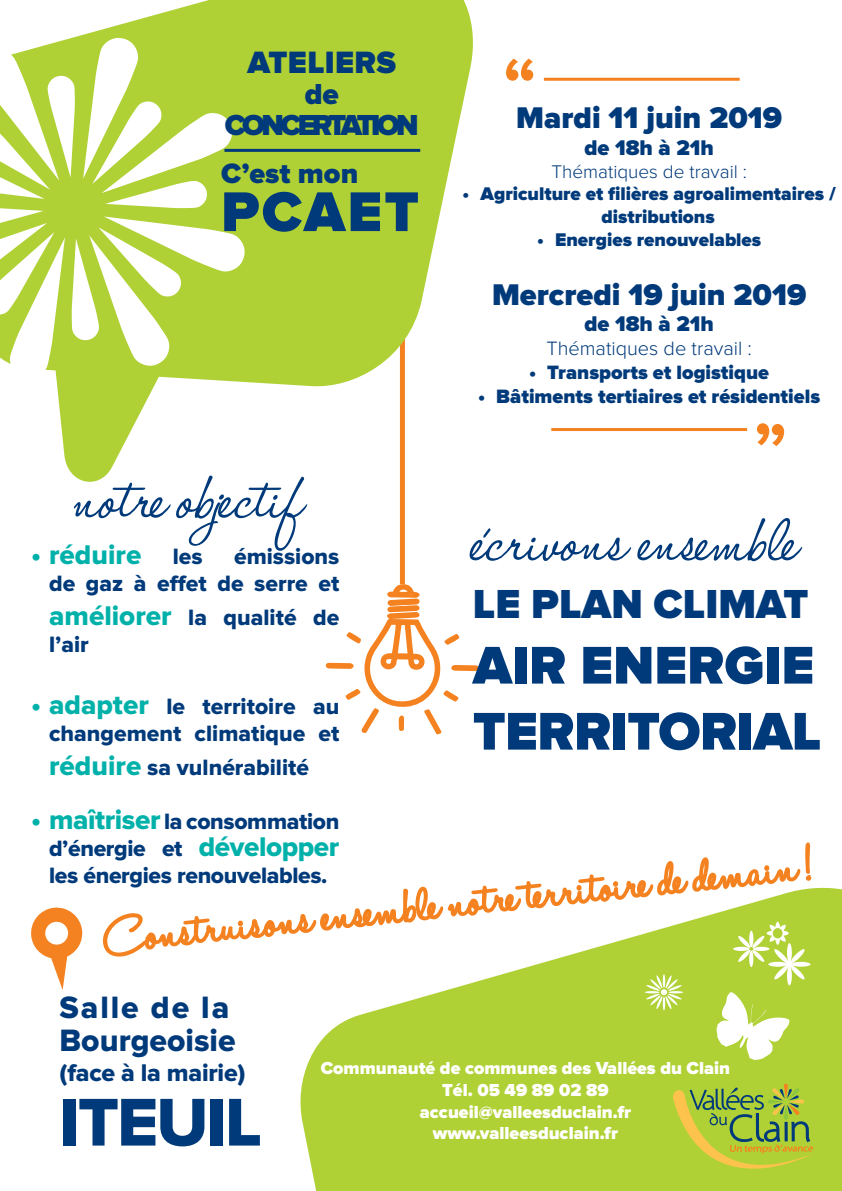
<style>
.page{position:relative;width:842px;height:1191px;background:#fff}
.page>*{position:absolute;margin:0;border:0;box-sizing:border-box;transform-origin:0 0}
.t1{font:italic 79px "Halo Handletter";color:#013a7a}
.t2{font:70px "Proxima Nova Extrabld";letter-spacing:-.03em;color:#013a7a}
.t3{font:900 58px "Proxima Nova";letter-spacing:.04em;color:#013a7a}
.t4{font:900 55px/66px "Proxima Nova";letter-spacing:-.01em;color:#013a7a}
.t5{font:900 42px "Proxima Nova";color:#013a7a}
.t6{font:32px/33px "Proxima Nova Extrabld";color:#013a7a}
.t7{font:900 32px "Proxima Nova";letter-spacing:.01em;color:#013a7a}
.t8{font:900 31px "Proxima Nova";color:#013a7a}
.t9{font:900 30px/31px "Proxima Nova";letter-spacing:-.12em;color:#013a7a;text-align:center}
.t10{font:900 29px "Proxima Nova";color:#013a7a}
.t11{font:28px "Proxima Nova Extrabld";color:#00b1aa}
.t12{font:25px "Proxima Nova Extrabld";letter-spacing:-.01em;color:#013a7a}
.t13{font:23px/27px "Proxima Nova Extrabld";color:#013a7a}
.t14{font:900 22px "Proxima Nova";color:#013a7a}
.t15{font:900 20px "Proxima Nova";color:#013a7a}
.t16{font:300 20px "Proxima Nova";color:#013a7a}
.t17{font:900 19px/22.8px "Proxima Nova";color:#013a7a}
.t18{font:300 19px "Proxima Nova";color:#013a7a}
.t19{font:900 18px/21.6px "Proxima Nova";color:#fff;text-align:center}
.s1{font-size:23px;color:#013a7a}
.s2{font-size:28px;color:#00b1aa}
</style>
<div class="page">
<div style="left:400px;top:309px;width:5px;height:275px;background:#f58220"></div>
<svg style="left:0;top:0;width:473px;height:492px;fill:#b0d136"></svg>
<svg style="left:326px;top:584px;width:153px;height:150px"></svg>
<div style="left:314px;top:887px;width:528px;height:304px;background:#b0d136"></div>
<svg style="left:72px;top:216px;width:173px;height:150px"></svg>
<svg style="left:0;top:49px;width:75px;height:150px"></svg>
<svg style="left:0;top:206px;width:65px;height:173px"></svg>
<svg style="left:83px;top:37px;width:150px;height:171px"></svg>
<hr style="left:224px;top:149px;width:196px;height:3px;background:#013a7a">
<svg style="left:757px;top:423px;width:27px;height:23px"></svg>
<svg style="left:506px;top:59px;width:27px;height:22px"></svg>
<hr style="left:551px;top:428px;width:196px;height:3px;background:#f58220">
<hr style="left:544px;top:78px;width:196px;height:3px;background:#f58220">
<svg style="left:31px;top:907px;width:52px;height:83px"></svg>
<svg style="left:103px;top:842px;width:710px;height:339px"></svg>
<h3 class="t7" style="left:247px;top:48px;width:150px">ATELIERS</h3>
<h3 class="t9" style="left:225px;top:80px;width:195px">de<br>CONCERTATION</h3>
<p class="t10" style="left:221px;top:160px;width:139px">C’est mon</p>
<h3 class="t3" style="left:221px;top:185px;width:199px">PCAET</h3>
<h1 class="t1" style="left:70px;top:455px;width:240px">notreobjectif</h1>
<p class="t11" style="left:31px;top:538px;width:173px">• réduire <span class="s1">les</span></p>
<p class="t13" style="left:234px;top:543px;width:107px">émissions</p>
<p class="t13" style="left:49px;top:567px;width:292px;line-height:33.6px">de gaz à effet de serre et <span class="s2">améliorer</span> la qualité de</p>
<p class="t13" style="left:49px;top:632px;width:41px">l’air</p>
<p class="t13" style="left:31px;top:692px;width:310px;line-height:27.6px;text-align:right"><span class="s2">• adapter</span> le territoire au changement climatique et</p>
<p class="t13" style="left:49px;top:754px;width:261px"><span class="s2">réduire</span> sa vulnérabilité</p>
<p class="t13" style="left:49px;top:809px;width:292px;text-align:justify;text-indent:-18px"><span class="s2">• maîtriser</span> la consommation d’énergie et <span class="s2">développer </span>les énergies renouvelables.</p>
<h3 class="t8" style="left:516px;top:104px;width:267px">Mardi 11 juin 2019</h3>
<p class="t14" style="left:584px;top:137px;width:131px">de 18h à 21h</p>
<p class="t18" style="left:551px;top:160px;width:197px">Thématiques de travail :</p>
<p class="t17" style="left:602px;top:183px;width:236px;text-indent:-139px">• Agriculture et filières agroalimentaires / distributions</p>
<p class="t17" style="left:537px;top:229px;width:226px">• Energies renouvelables</p>
<h3 class="t8" style="left:492px;top:280px;width:316px">Mercredi 19 juin 2019</h3>
<p class="t14" style="left:584px;top:314px;width:131px">de 18h à 21h</p>
<p class="t16" style="left:546px;top:337px;width:207px">Thématiques de travail :</p>
<p class="t15" style="left:529px;top:363px;width:241px">• Transports et logistique</p>
<p class="t15" style="left:478px;top:387px;width:343px">• Bâtiments tertiaires et résidentiels</p>
<h1 class="t1" style="left:473px;top:497px;width:350px">écrivonsensemble</h1>
<h3 class="t5" style="left:473px;top:584px;width:337px">LE PLAN CLIMAT</h3>
<h3 class="t4" style="left:473px;top:634px;width:350px">AIR ENERGIE<br>TERRITORIAL</h3>
<h3 class="t6" style="left:60px;top:991px;width:178px">Salle de la<br>Bourgeoisie</h3>
<p class="t12" style="left:60px;top:1057px;width:187px">(face à la mairie)</p>
<h2 class="t2" style="left:60px;top:1082px;width:204px">ITEUIL</h2>
<p class="t19" style="left:321px;top:1058px;width:411px">Communauté de communes des Vallées du Clain<br>Tél. 05 49 89 02 89<br>accueil@valleesduclain.fr<br>www.valleesduclain.fr</p>
</div>
